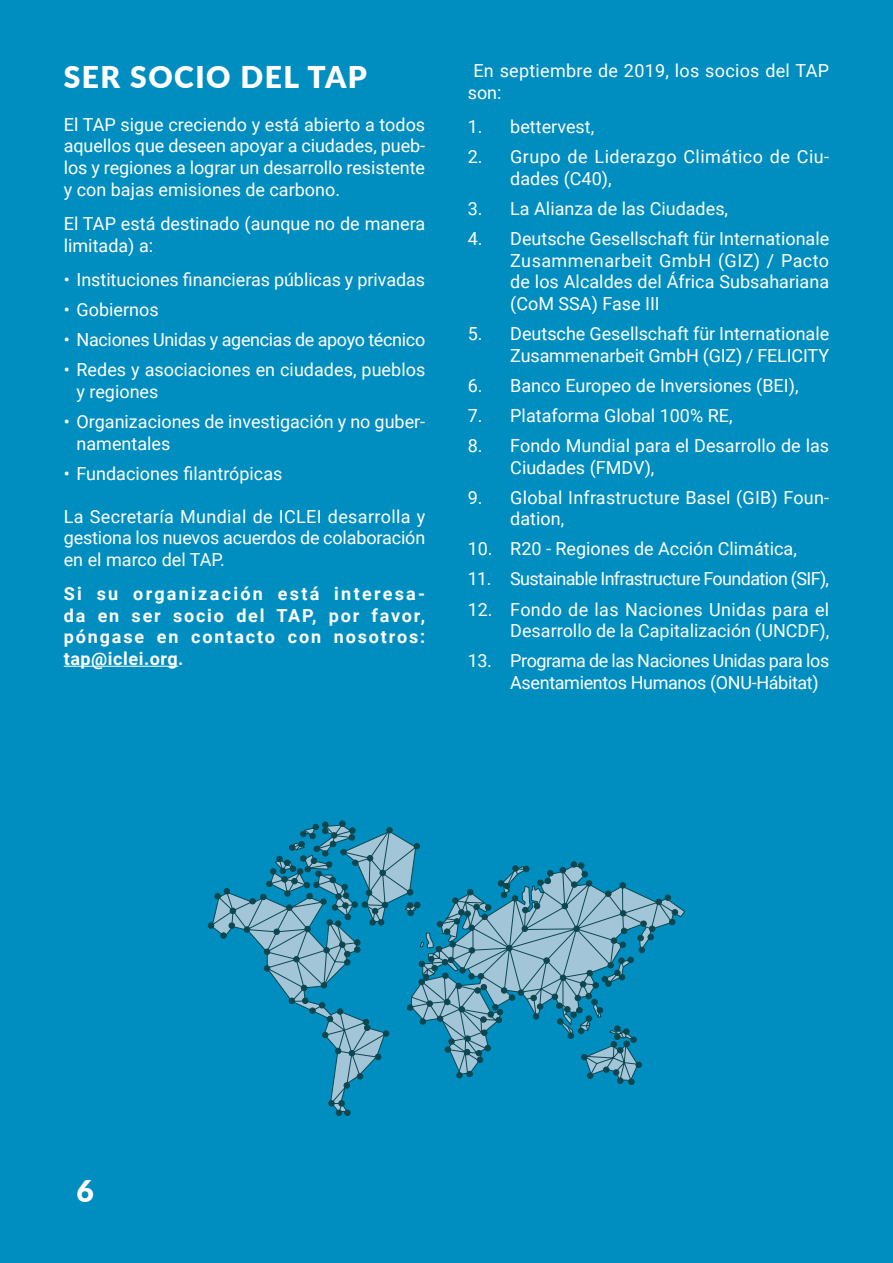
<style>
.page{position:relative;width:893px;height:1263px;background:#008ec0}
.page>*{position:absolute;margin:0;border:0;box-sizing:border-box;transform-origin:0 0}
.t1{font:900 30px "Lato";letter-spacing:.05em;color:#fff}
.t2{font:18px/21.6px "Roboto";color:#fff}
.t3{font:700 18px/21.6px "Roboto";letter-spacing:.105em;color:#fff;text-align:justify}
.t4{font:18px/21.6px "Roboto";letter-spacing:-.025em;color:#fff}
.t5{font:18px/21.6px "Roboto";letter-spacing:.025em;color:#fff}
.t6{font:18px "Roboto";letter-spacing:-.035em;color:#fff}
.t7{font:18px "Roboto";letter-spacing:-.02em;color:#fff}
</style>
<div class="page">
<hr style="left:64px;top:666px;width:114px;height:1px;background:#fff">
<svg style="left:208px;top:821px;width:470px;height:295px"></svg>
<h1 class="t1" style="left:64px;top:54px;width:305px">SER SOCIO DEL TAP</h1>
<p class="t2" style="left:64px;top:113px;width:363px;text-align:justify">El TAP sigue creciendo y está abierto a todos aquellos que deseen apoyar a ciudades, pueb&shy;los y regiones a lograr un desarrollo resistente y con bajas emisiones de carbono.</p>
<p class="t2" style="left:64px;top:212px;width:363px">El TAP está destinado (aunque no de manera limitada) a:</p>
<p class="t2" style="left:64px;top:268px;width:363px">• Instituciones financieras públicas y privadas</p>
<p class="t2" style="left:64px;top:298px;width:96px">• Gobiernos</p>
<p class="t7" style="left:64px;top:327px;width:363px">• Naciones Unidas y agencias de apoyo técnico</p>
<p class="t2" style="left:77px;top:358px;width:350px;text-indent:-13px">• Redes y asociaciones en ciudades, pueblos y regiones</p>
<p class="t2" style="left:77px;top:410px;width:350px;text-indent:-13px">• Organizaciones de investigación y no guber&shy;namentales</p>
<p class="t2" style="left:64px;top:462px;width:220px">• Fundaciones filantrópicas</p>
<p class="t2" style="left:64px;top:505px;width:363px;text-align:justify">La Secretaría Mundial de ICLEI desarrolla y gestiona los nuevos acuerdos de colaboración en el marco del TAP.</p>
<p class="t3" style="left:64px;top:582px;width:363px">Si su organización está interesa&shy;da en ser socio del TAP, por favor, póngase en contacto con nosotros: tap@iclei.org.</p>
<p class="t2" style="left:468px;top:59px;width:363px;text-indent:6px">En septiembre de 2019, los socios del TAP son:</p>
<p class="t2" style="left:468px;top:115px;width:128px">1. bettervest,</p>
<p class="t5" style="left:510px;top:145px;width:320px;text-indent:-43px">2. Grupo de Liderazgo Climático de Ciu&shy;dades (C40),</p>
<p class="t2" style="left:468px;top:197px;width:262px">3. La Alianza de las Ciudades,</p>
<p class="t2" style="left:510px;top:227px;width:321px;text-align:justify;text-indent:-43px">4. Deutsche Gesellschaft für Internationale Zusammenarbeit GmbH (GIZ) / Pacto de los Alcaldes del África Subsahariana (CoM SSA) Fase III</p>
<p class="t2" style="left:468px;top:322px;width:363px;text-align:right">5. Deutsche Gesellschaft für Internationale<br>Zusammenarbeit GmbH (GIZ) / FELICITY</p>
<p class="t2" style="left:468px;top:374px;width:332px">6. Banco Europeo de Inversiones (BEI),</p>
<p class="t2" style="left:468px;top:404px;width:266px">7. Plataforma Global 100% RE,</p>
<p class="t2" style="left:510px;top:434px;width:320px;text-indent:-43px">8. Fondo Mundial para el Desarrollo de las<br>Ciudades (FMDV),</p>
<p class="t2" style="left:510px;top:486px;width:320px;text-indent:-43px">9. Global Infrastructure Basel (GIB) Foun&shy;dation,</p>
<p class="t2" style="left:468px;top:537px;width:331px">10. R20 - Regiones de Acción Climática,</p>
<p class="t6" style="left:468px;top:566px;width:363px">11. Sustainable Infrastructure Foundation (SIF),</p>
<p class="t2" style="left:468px;top:598px;width:363px;text-align:right">12. Fondo de las Naciones Unidas para el<br>Desarrollo de la Capitalización (UNCDF),</p>
<p class="t4" style="left:510px;top:649px;width:321px;text-indent:-43px">13. Programa de las Naciones Unidas para los<br>Asentamientos Humanos (ONU-Hábitat)</p>
<h1 class="t1" style="left:76px;top:1168px;width:19px">6</h1>
</div>
